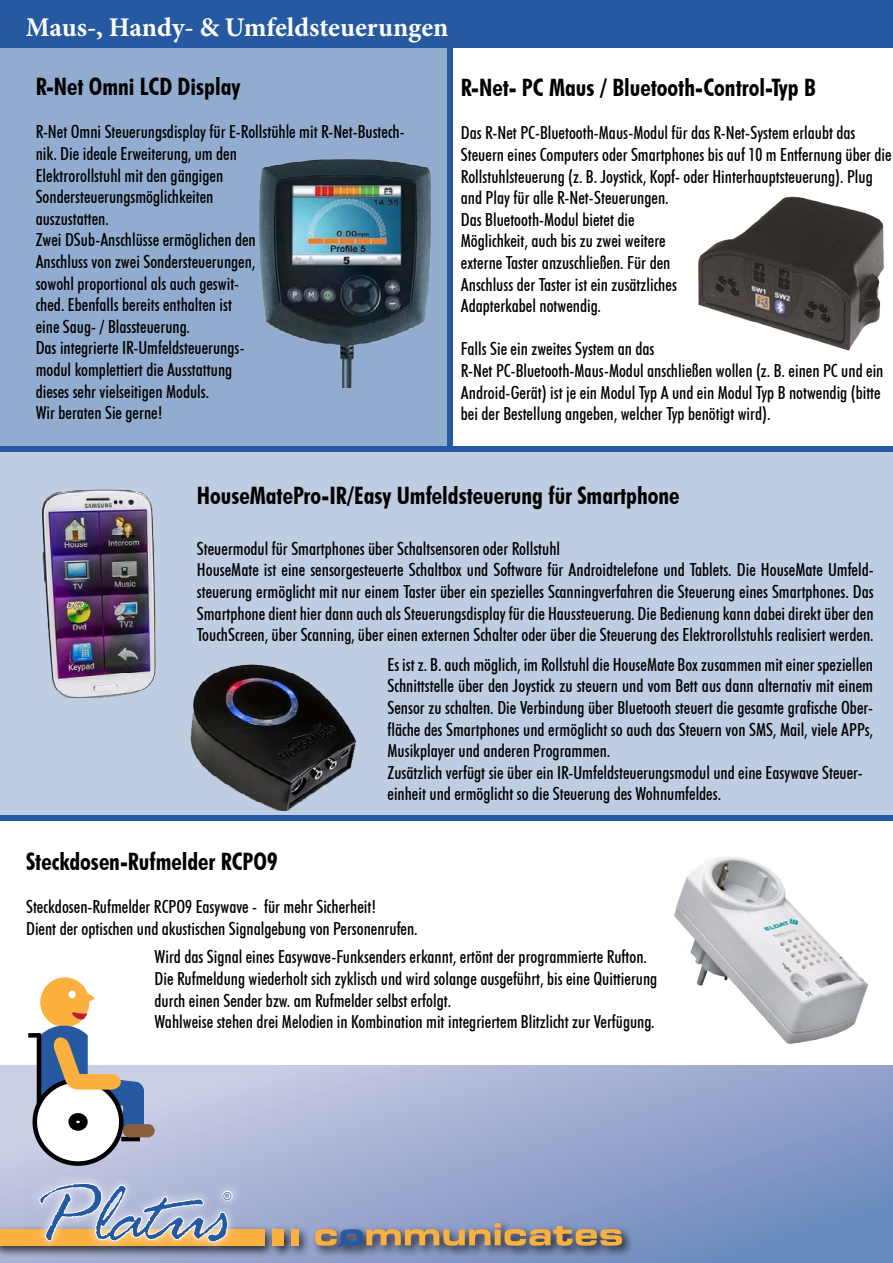
<style>
.page{position:relative;width:893px;height:1263px;background:#fff}
.page>*{position:absolute;margin:0;border:0;box-sizing:border-box;transform-origin:0 0}
.t1{font:700 27px "Minion Pro";letter-spacing:-.005em;color:#fff}
.t2{font:700 condensed 24px "Futura BT";color:#000}
.t3{font:500 condensed 18px/21.6px "Futura BT";color:#000}
.t4{font:10.95px "Tw Cen";color:#2559a1}
</style>
<div class="page">
<svg style="left:0;top:1065px;width:893px;height:198px;background:#9ca9cf"></svg>
<div style="left:0;top:0;width:447px;height:449px;background:#92acd0"></div>
<div style="left:0;top:451px;width:893px;height:364px;background:#becde2"></div>
<div style="left:0;top:1225px;width:311px;height:34px;background:#000;opacity:.75"></div>
<div style="left:0;top:1229px;width:264px;height:17px;background:#fbb040"></div>
<div style="left:272px;top:1229px;width:12px;height:17px;background:#fbb040"></div>
<div style="left:291px;top:1229px;width:7px;height:17px;background:#fbb040"></div>
<div style="left:30px;top:1173px;width:207px;height:79px;background:#fff;opacity:.75"></div>
<div style="left:213px;top:1181px;width:30px;height:29px;background:#abb4d6"></div>
<svg style="left:39px;top:1182px;width:195px;height:61px;background:#acb1c1"></svg>
<div style="left:311px;top:1219px;width:324px;height:40px;background:#000;opacity:.75"></div>
<svg style="left:315px;top:1223px;width:307px;height:24px;background:#9f8e7b"></svg>
<svg style="left:121px;top:1137px;width:19px;height:4px"></svg>
<div style="left:124px;top:1092px;width:20px;height:39px;background:#2759a2"></div>
<div style="left:35px;top:1080px;width:86px;height:83px;background:#fff;border-radius:50%"></div>
<div style="left:33px;top:1078px;width:91px;height:88px;border:5px solid #000;border-radius:50%"></div>
<div style="left:68px;top:1113px;width:20px;height:18px;border:8px solid #000;border-radius:50%"></div>
<div style="left:125px;top:1082px;width:19px;height:18px;background:#2759a2;border-radius:50%"></div>
<div style="left:123px;top:1124px;width:32px;height:13px;background:#8a5e3c;border-radius:7px"></div>
<svg style="left:40px;top:977px;width:99px;height:131px"></svg>
<hr style="left:37px;top:1034px;width:4px;height:70px;background:#000">
<svg style="left:28px;top:1033px;width:13px;height:4px"></svg>
<img style="left:42px;top:489px;width:315px;height:322px">
<div style="left:447px;top:0;width:5px;height:449px;background:#2559a1"></div>
<div style="left:0;top:446px;width:893px;height:6px;background:#2559a1"></div>
<div style="left:0;top:815px;width:893px;height:6px;background:#2559a1"></div>
<div style="left:0;top:0;width:893px;height:48px;background:#2559a1"></div>
<img style="left:259px;top:159px;width:172px;height:229px">
<img style="left:674px;top:857px;width:194px;height:187px">
<img style="left:698px;top:196px;width:187px;height:155px">
<h1 class="t1" style="left:26px;top:8px;width:424px">Maus-, Handy- &amp; Umfeldsteuerungen</h1>
<h2 class="t2" style="left:36px;top:72px;width:206px">R-Net Omni LCD Display</h2>
<p class="t3" style="left:36px;top:121px;width:371px">R-Net Omni Steuerungsdisplay für E-Rollstühle mit R-Net-Bustech&shy;nik. Die ideale Erweiterung, um den<br>Elektrorollstuhl mit den gängigen Sondersteuerungsmöglichkeiten<br>auszustatten.<br>Zwei DSub-Anschlüsse ermöglichen den<br>Anschluss von zwei Sondersteuerungen,<br>sowohl proportional als auch geswit-<br>ched. Ebenfalls bereits enthalten ist<br>eine Saug- / Blassteuerung.<br>Das integrierte IR-Umfeldsteuerungs-<br>modul komplettiert die Ausstattung<br>dieses sehr vielseitigen Moduls.<br>Wir beraten Sie gerne!</p>
<h2 class="t2" style="left:461px;top:73px;width:356px">R-Net- PC Maus / Bluetooth-Control-Typ B</h2>
<p class="t3" style="left:461px;top:122px;width:432px">Das R-Net PC-Bluetooth-Maus-Modul für das R-Net-System erlaubt das Steuern eines Computers oder Smartphones bis auf 10 m Entfernung über die Rollstuhlsteuerung (z. B. Joystick, Kopf- oder Hinterhauptsteuerung). Plug and Play für alle R-Net-Steuerungen.<br>Das Bluetooth-Modul bietet die<br>Möglichkeit, auch bis zu zwei weitere<br>externe Taster anzuschließen. Für den<br>Anschluss der Taster ist ein zusätzliches<br>Adapterkabel notwendig.</p>
<p class="t3" style="left:461px;top:338px;width:424px">Falls Sie ein zweites System an das<br>R-Net PC-Bluetooth-Maus-Modul anschließen wollen (z. B. einen PC und ein Android-Gerät) ist je ein Modul Typ A und ein Modul Typ B notwendig (bitte bei der Bestellung angeben, welcher Typ benötigt wird).</p>
<h2 class="t2" style="left:197px;top:481px;width:484px">HouseMatePro-IR/Easy Umfeldsteuerung für Smartphone</h2>
<p class="t3" style="left:197px;top:537px;width:678px">Steuermodul für Smartphones über Schaltsensoren oder Rollstuhl<br>HouseMate ist eine sensorgesteuerte Schaltbox und Software für Androidtelefone und Tablets. Die HouseMate Umfeld&shy;steuerung ermöglicht mit nur einem Taster über ein spezielles Scanningverfahren die Steuerung eines Smartphones. Das Smartphone dient hier dann auch als Steuerungsdisplay für die Haussteuerung. Die Bedienung kann dabei direkt über den TouchScreen, über Scanning, über einen externen Schalter oder über die Steuerung des Elektrorollstuhls realisiert werden.</p>
<p class="t3" style="left:387px;top:653px;width:487px">Es ist z. B. auch möglich, im Rollstuhl die HouseMate Box zusammen mit einer speziellen Schnittstelle über den Joystick zu steuern und vom Bett aus dann alternativ mit einem Sensor zu schalten. Die Verbindung über Bluetooth steuert die gesamte grafische Ober&shy;fläche des Smartphones und ermöglicht so auch das Steuern von SMS, Mail, viele APPs, Musikplayer und anderen Programmen.<br>Zusätzlich verfügt sie über ein IR-Umfeldsteuerungsmodul und eine Easywave Steuer&shy;einheit und ermöglicht so die Steuerung des Wohnumfeldes.</p>
<h2 class="t2" style="left:26px;top:847px;width:253px">Steckdosen-Rufmelder RCPO9</h2>
<p class="t3" style="left:26px;top:896px;width:393px">Steckdosen-Rufmelder RCPO9 Easywave - für mehr Sicherheit!<br>Dient der optischen und akustischen Signalgebung von Personenrufen.</p>
<p class="t3" style="left:155px;top:946px;width:504px">Wird das Signal eines Easywave-Funksenders erkannt, ertönt der programmierte Rufton.<br>Die Rufmeldung wiederholt sich zyklisch und wird solange ausgeführt, bis eine Quittierung durch einen Sender bzw. am Rufmelder selbst erfolgt.<br>Wahlweise stehen drei Melodien in Kombination mit integriertem Blitzlicht zur Verfügung.</p>
<p class="t4" style="left:224px;top:1189px;width:10px">®</p>
</div>
